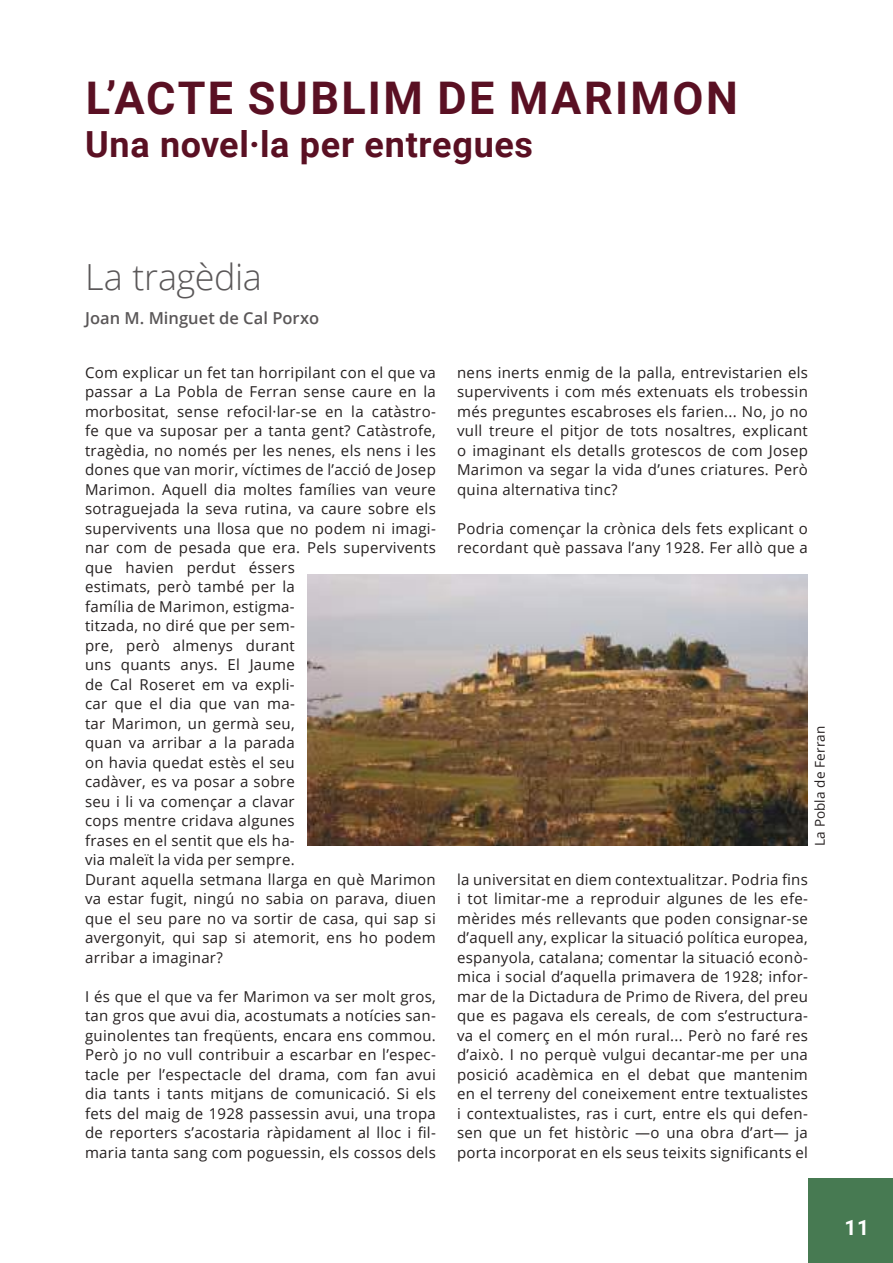
<style>
.page{position:relative;width:893px;height:1263px;background:#fff}
.page>*{position:absolute;margin:0;border:0;box-sizing:border-box;transform-origin:0 0}
.t1{font:700 45px "Roboto";letter-spacing:.055em;color:#5a1023}
.t2{font:700 36px "Roboto";letter-spacing:.015em;color:#5a1023}
.t3{font:300 36px "Open Sans";letter-spacing:-.01em;color:#5a5758}
.t4{font:700 21px "Roboto";color:#fff}
.t5{font:600 16.5px "Open Sans";color:#5a5758}
.t6{font:15px/19.5px "Open Sans";letter-spacing:.02em;color:#241f1f;text-align:justify}
.t7{font:13.5px "Open Sans";letter-spacing:.01em;color:#241f1f}
</style>
<div class="page">
<div style="left:808px;top:1178px;width:85px;height:85px;background:#477a52"></div>
<img style="left:308px;top:575px;width:500px;height:271px">
<h1 class="t1" style="left:86px;top:66px;width:654px">L’ACTE SUBLIM DE MARIMON</h1>
<h2 class="t2" style="left:85px;top:119px;width:450px">Una novel·la per entregues</h2>
<h2 class="t3" style="left:85px;top:252px;width:178px">La tragèdia</h2>
<p class="t5" style="left:85px;top:306px;width:236px">Joan M. Minguet de Cal Porxo</p>
<p class="t6" style="left:85px;top:362px;width:352px;text-align:left">Com explicar un fet tan horripilant con el que va passar a La Pobla de Ferran sense caure en la morbositat, sense refocil·lar-se en la catàstro&shy;fe que va suposar per a tanta gent? Catàstrofe, tragèdia, no només per les nenes, els nens i les dones que van morir, víctimes de l’acció de Josep Marimon. Aquell dia moltes famílies van veure sotraguejada la seva rutina, va caure sobre els supervivents una llosa que no podem ni imagi&shy;nar com de pesada que era. Pels supervivents que havien perdut éssers<br>estimats, però també per la<br>família de Marimon, estigma-<br>titzada, no diré que per sem-<br>pre, però almenys durant<br>uns quants anys. El Jaume<br>de Cal Roseret em va expli-<br>car que el dia que van ma-<br>tar Marimon, un germà seu,<br>quan va arribar a la parada<br>on havia quedat estès el seu<br>cadàver, es va posar a sobre<br>seu i li va començar a clavar<br>cops mentre cridava algunes<br>frases en el sentit que els ha-<br>via maleït la vida per sempre.<br>Durant aquella setmana llarga en què Marimon va estar fugit, ningú no sabia on parava, diuen que el seu pare no va sortir de casa, qui sap si avergonyit, qui sap si atemorit, ens ho podem arribar a imaginar?</p>
<p class="t6" style="left:85px;top:986px;width:352px">I és que el que va fer Marimon va ser molt gros, tan gros que avui dia, acostumats a notícies san&shy;guinolentes tan freqüents, encara ens commou.<br>Però jo no vull contribuir a escarbar en l’espec&shy;tacle per l’espectacle del drama, com fan avui dia tants i tants mitjans de comunicació. Si els fets del maig de 1928 passessin avui, una tropa de reporters s’acostaria ràpidament al lloc i fil&shy;maria tanta sang com poguessin, els cossos dels</p>
<p class="t6" style="left:457px;top:362px;width:352px">nens inerts enmig de la palla, entrevistarien els supervivents i com més extenuats els trobessin més preguntes escabroses els farien... No, jo no vull treure el pitjor de tots nosaltres, explicant o imaginant els detalls grotescos de com Josep Marimon va segar la vida d’unes criatures. Però quina alternativa tinc?</p>
<p class="t6" style="left:457px;top:518px;width:352px">Podria començar la crònica dels fets explicant o recordant què passava l’any 1928. Fer allò que a</p>
<p class="t7" style="left:811px;top:846px;width:122px;rotate:-90deg">La Pobla de Ferran</p>
<p class="t6" style="left:457px;top:869px;width:352px">la universitat en diem contextualitzar. Podria fins i tot limitar-me a reproduir algunes de les efe&shy;mèrides més rellevants que poden consignar-se d’aquell any, explicar la situació política europea, espanyola, catalana; comentar la situació econò&shy;mica i social d’aquella primavera de 1928; infor&shy;mar de la Dictadura de Primo de Rivera, del preu que es pagava els cereals, de com s’estructura&shy;va el comerç en el món rural... Però no faré res d’això. I no perquè vulgui decantar-me per una posició acadèmica en el debat que mantenim en el terreny del coneixement entre textualistes i contextualistes, ras i curt, entre els qui defen&shy;sen que un fet històric —o una obra d’art— ja porta incorporat en els seus teixits significants el</p>
<h3 class="t4" style="left:844px;top:1212px;width:26px">11</h3>
</div>
